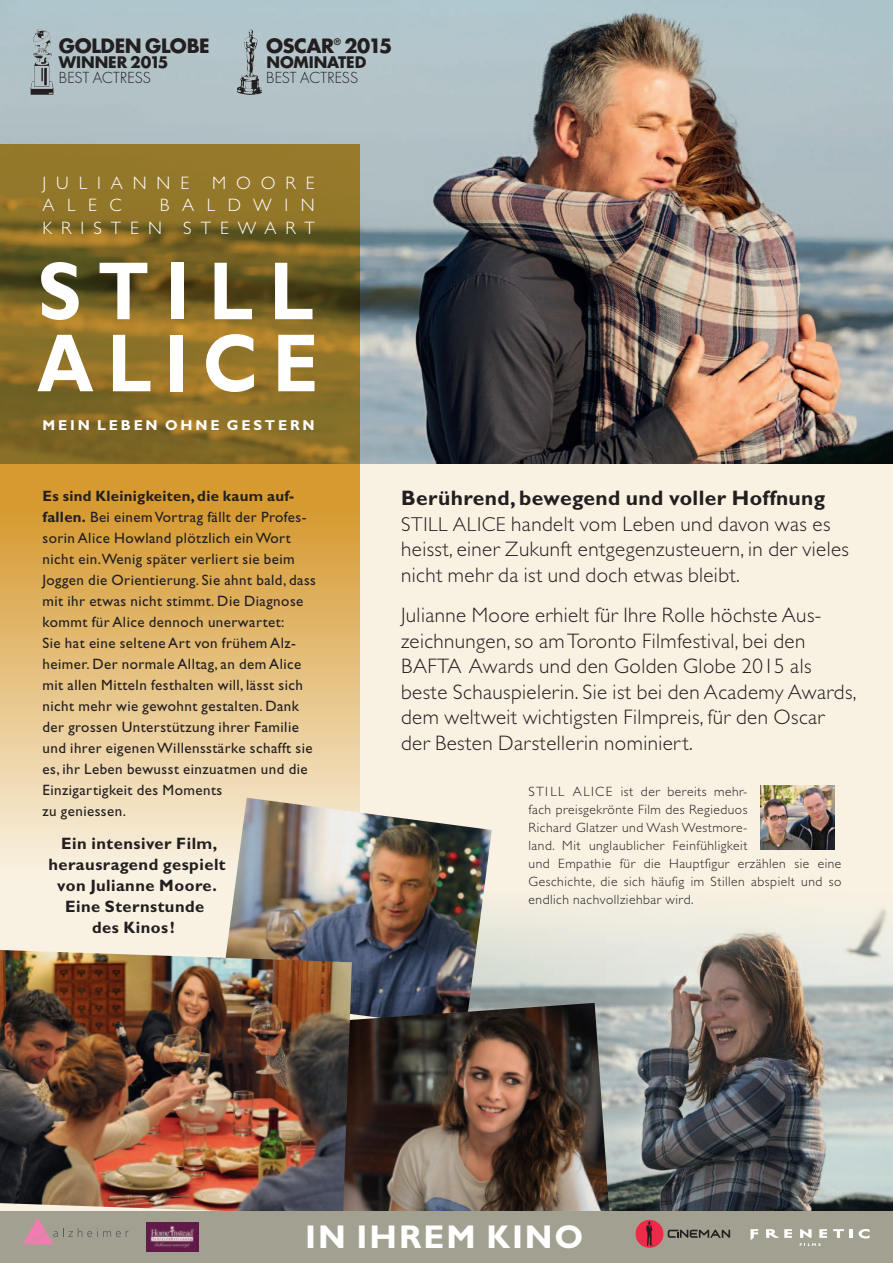
<style>
.page{position:relative;width:893px;height:1263px;background:#fff}
.page>*{position:absolute;margin:0;border:0;box-sizing:border-box;transform-origin:0 0}
.t1{font:700 82.8px/72px "Gill Sans";letter-spacing:.2em;color:#fff;scale:.87 1}
.t2{font:700 33px "Gill Sans";color:#fff}
.t3{font:300 21px/25.5px "Gill Sans";letter-spacing:.02em;color:#231f20}
.t4{font:700 19.2px "Futura";letter-spacing:-.02em;color:#231f20}
.t5{font:300 18px/22.5px "Gill Sans";letter-spacing:.505em;color:#fff;text-align:right}
.t6{font:300 18px "Gill Sans";letter-spacing:.55em;color:#fff}
.t7{font:700 16.5px/21px "Gill Sans";letter-spacing:.03em;color:#231f20;text-align:center}
.t8{font:700 15.45px "Futura";letter-spacing:-.005em;color:#231f20}
.t9{font:15px/21px "Gill Sans";letter-spacing:.03em;color:#231f20}
.t10{font:300 14.85px "Futura";letter-spacing:.01em;color:#231f20}
.t11{font:700 14.4px "Gill Sans";letter-spacing:.195em;color:#fff}
.t12{font:300 13.5px/18px "Gill Sans";letter-spacing:.04em;color:#231f20}
.s1{font-weight:700}
.s2{font-size:20.1px}
</style>
<div class="page">
<img style="left:0;top:0;width:893px;height:463px">
<div style="left:0;top:464px;width:893px;height:770px;background:#f9f1e1"></div>
<svg style="left:0;top:145px;width:360px;height:704px;background:#b79650"></svg>
<img style="left:235px;top:26px;width:29px;height:72px">
<img style="left:28px;top:26px;width:29px;height:72px">
<img style="left:492px;top:908px;width:401px;height:304px">
<img style="left:220px;top:798px;width:272px;height:205px">
<img style="left:352px;top:1003px;width:257px;height:209px">
<img style="left:0;top:950px;width:352px;height:262px">
<div style="left:0;top:1212px;width:893px;height:51px;background:#a2a191"></div>
<svg style="left:750px;top:1229px;width:8px;height:11px"></svg>
<svg style="left:766px;top:1229px;width:26px;height:9px"></svg>
<svg style="left:800px;top:1229px;width:27px;height:17px"></svg>
<svg style="left:833px;top:1229px;width:37px;height:9px"></svg>
<svg style="left:23px;top:1218px;width:105px;height:26px"></svg>
<svg style="left:668px;top:1230px;width:62px;height:8px"></svg>
<div style="left:636px;top:1220px;width:27px;height:28px;background:#ed2a47;border-radius:50%"></div>
<svg style="left:646px;top:1221px;width:7px;height:25px"></svg>
<img style="left:146px;top:1222px;width:52px;height:29px">
<img style="left:760px;top:786px;width:74px;height:64px">
<p class="t4" style="left:59px;top:32px;width:152px">GOLDEN GLOBE</p>
<p class="t8" style="left:59px;top:52px;width:111px">WINNER 2015</p>
<p class="t10" style="left:59px;top:68px;width:94px">BEST ACTRESS</p>
<p class="t4" style="left:266px;top:32px;width:128px">OSCAR<sup>®</sup> 2015</p>
<p class="t8" style="left:266px;top:52px;width:101px">NOMINATED</p>
<p class="t10" style="left:266px;top:68px;width:94px">BEST ACTRESS</p>
<p class="t6" style="left:43px;top:173px;width:148px">JULIANNE</p>
<p class="t6" style="left:212px;top:173px;width:104px">MOORE</p>
<p class="t6" style="left:43px;top:195px;width:81px">ALEC</p>
<p class="t5" style="left:43px;top:194px;width:274px">BALDWIN<br>KRISTEN STEWART</p>
<h1 class="t1" style="left:37px;top:254px;width:325px">Still<br>Al ice</h1>
<p class="t11" style="left:43px;top:417px;width:274px">Mein Leben ohne Gestern</p>
<p class="t9" style="left:43px;top:485px;width:275px"><span class="s1">-Es sind Kleinigkeiten, die kaum auf&shy;fallen.</span> Bei einem Vortrag fällt der Profes&shy;sorin Alice Howland plötzlich ein Wort nicht ein. Wenig später verliert sie beim Joggen die Orientierung. Sie ahnt bald, dass mit ihr etwas nicht stimmt. Die Diagnose kommt für Alice dennoch unerwartet:<br>Sie hat eine seltene Art von frühem Alz&shy;heimer. Der normale Alltag, an dem Alice mit allen Mitteln festhalten will, lässt sich nicht mehr wie gewohnt gestalten. Dank der grossen Unterstützung ihrer Familie und ihrer eigenen Willensstärke schafft sie es, ihr Leben bewusst einzuatmen und die Einzigartigkeit des Moments<br>zu geniessen.</p>
<p class="t7" style="left:48px;top:833px;width:179px">Ein intensiver Film, herausragend gespielt von Julianne Moore.<br>Eine Sternstunde<br>des Kinos!</p>
<h3 class="t3" style="left:401px;top:485px;width:449px"><span class="s1">Berührend, bewegend und voller Hoffnung </span><span class="s2">STILL ALICE</span> handelt vom Leben und davon was es heisst, einer Zukunft entgegenzusteuern, in der vieles nicht mehr da ist und doch etwas bleibt.</h3>
<p class="t3" style="left:401px;top:602px;width:457px">Julianne Moore erhielt für Ihre Rolle höchste Aus&shy;zeichnungen, so am Toronto Filmfestival, bei den BAFTA Awards und den Golden Globe 2015 als beste Schauspielerin. Sie ist bei den Academy Awards, dem weltweit wichtigsten Filmpreis, für den Oscar der Besten Darstellerin nominiert.</p>
<p class="t12" style="left:528px;top:783px;width:314px">STI LL ALICE ist der bereits mehr-<br>fach preisgekrönte Film des Regieduos<br>Richard Glatzer und Wash Westmore-<br>land. Mit unglaublicher Feinfühligkeit<br>und Empathie für die Hauptfigur erzählen sie eine Geschichte, die sich häufig im Stillen abspielt und so endlich nachvollziehbar wird.</p>
<h2 class="t2" style="left:305px;top:1217px;width:74px">IN IHRE</h2>
<h2 class="t2" style="left:446px;top:1217px;width:89px">M KINO</h2>
</div>
